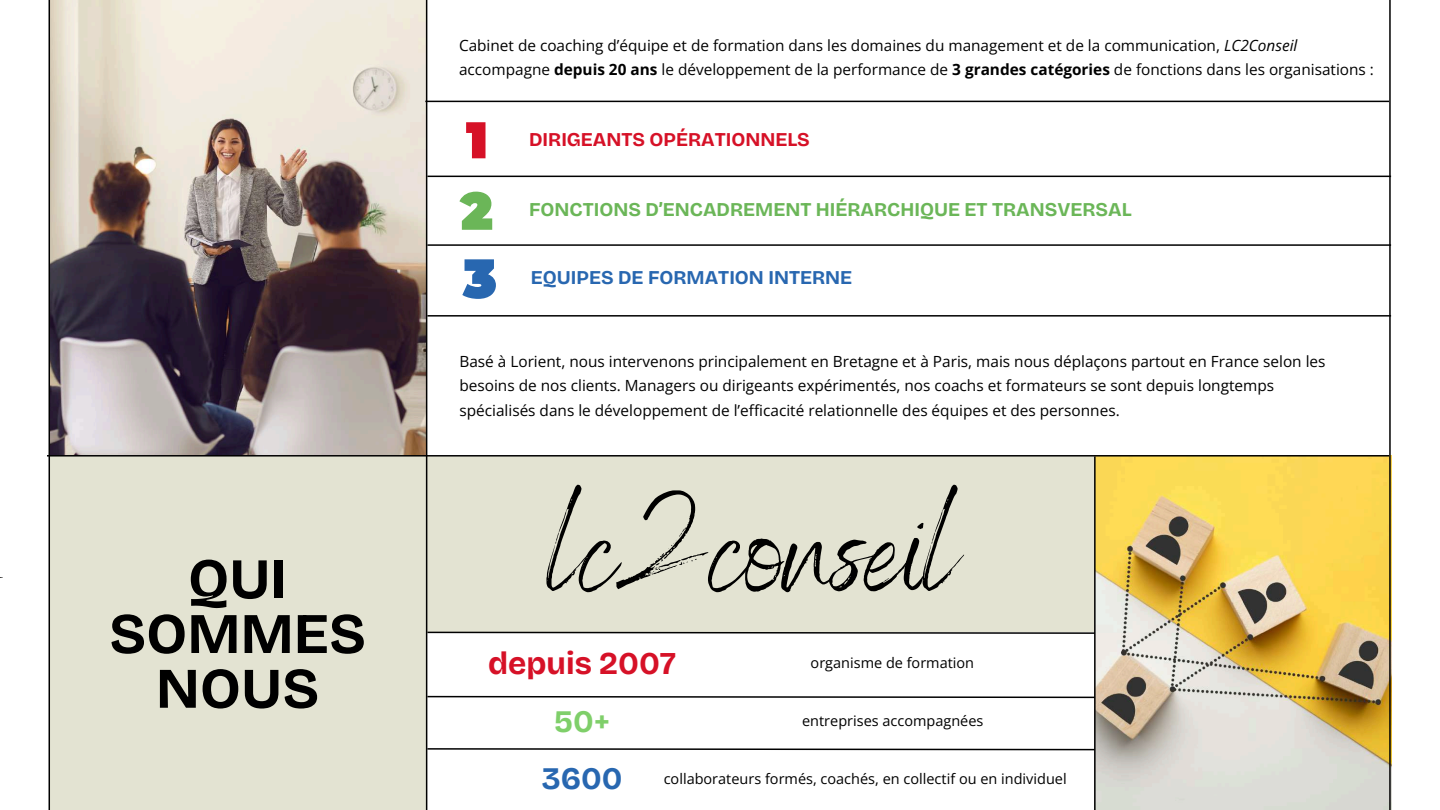
<style>
.page{position:relative;width:1440px;height:810px;background:#fff}
.page>*{position:absolute;margin:0;border:0;box-sizing:border-box;transform-origin:0 0}
.t1{font:132px "Benedict";color:#000}
.t2{font:700 57.3px/54.8px "Bricolage Grotesque";color:#000;text-align:center}
.t3{font:700 31.7px "Bricolage Grotesque";color:#d61127}
.t4{font:700 31.4px "Bricolage Grotesque";color:#2867b0}
.t5{font:700 31.4px "Bricolage Grotesque";color:#7fcf6a}
.t6{font:700 19.5px "Bricolage Grotesque";color:#6bb658}
.t7{font:700 19.5px "Bricolage Grotesque";color:#2867b0}
.t8{font:700 19.5px "Bricolage Grotesque";color:#d61127}
.t9{font:15.4px/24.5px "Open Sans";color:#000}
.t10{font:14.5px "Open Sans";color:#000}
.s1{font-style:italic}
.s2{font-weight:700}
</style>
<div class="page">
<img style="left:50px;top:0;width:376px;height:455px">
<img style="left:1096px;top:457px;width:293px;height:353px">
<div style="left:425px;top:456px;width:670px;height:176px;background:#e3e3d2"></div>
<hr style="left:1094px;top:456px;width:2px;height:354px;background:#000">
<div style="left:49px;top:456px;width:377px;height:354px;background:#e3e3d2"></div>
<hr style="left:49px;top:0;width:1px;height:810px;background:#000">
<hr style="left:427px;top:315px;width:964px;height:2px;background:#000">
<hr style="left:425px;top:101px;width:964px;height:1px;background:#000">
<hr style="left:427px;top:176px;width:964px;height:1px;background:#000">
<hr style="left:426px;top:0;width:1px;height:810px;background:#000">
<hr style="left:427px;top:244px;width:964px;height:2px;background:#000">
<svg style="left:466px;top:122px;width:20px;height:36px"></svg>
<svg style="left:459px;top:192px;width:33px;height:38px"></svg>
<svg style="left:462px;top:259px;width:34px;height:40px"></svg>
<hr style="left:1389px;top:0;width:2px;height:810px;background:#000">
<svg style="left:427px;top:695px;width:669px;height:4px"></svg>
<svg style="left:427px;top:747px;width:669px;height:4px"></svg>
<hr style="left:47px;top:455px;width:1342px;height:2px;background:#000">
<svg style="left:427px;top:631px;width:669px;height:4px"></svg>
<h2 class="t2" style="left:109px;top:552px;width:258px">QUI<br>SOMMES<br>NOUS</h2>
<p class="t9" style="left:459px;top:33px;width:916px;line-height:24px">Cabinet de coaching d’équipe et de formation dans les domaines du management et de la communication, <span class="s1">LC2Conseil </span>accompagne <span class="s2">depuis 20 ans</span> le développement de la performance de <span class="s2">3 grandes catégories</span> de fonctions dans les organisations :</p>
<p class="t8" style="left:529px;top:128px;width:282px">DIRIGEANTS OPÉRATIONNELS</p>
<p class="t6" style="left:529px;top:198px;width:604px">FONCTIONS D’ENCADREMENT HIÉRARCHIQUE ET TRANSVERSAL</p>
<p class="t7" style="left:531px;top:266px;width:323px">EQUIPES DE FORMATION INTERNE</p>
<p class="t9" style="left:459px;top:348px;width:868px">Basé à Lorient, nous intervenons principalement en Bretagne et à Paris, mais nous déplaçons partout en France selon les besoins de nos clients. Managers ou dirigeants expérimentés, nos coachs et formateurs se sont depuis longtemps spécialisés dans le développement de l’efficacité relationnelle des équipes et des personnes.</p>
<h1 class="t1" style="left:548px;top:465px;width:409px">lc2conseil</h1>
<h3 class="t3" style="left:488px;top:644px;width:189px">depuis 2007</h3>
<p class="t10" style="left:811px;top:653px;width:165px">organisme de formation</p>
<h3 class="t5" style="left:554px;top:703px;width:58px">50+</h3>
<p class="t10" style="left:802px;top:710px;width:183px">entreprises accompagnées</p>
<h3 class="t4" style="left:542px;top:760px;width:82px">3600</h3>
<p class="t10" style="left:664px;top:769px;width:405px">collaborateurs formés, coachés, en collectif ou en individuel</p>
</div>
